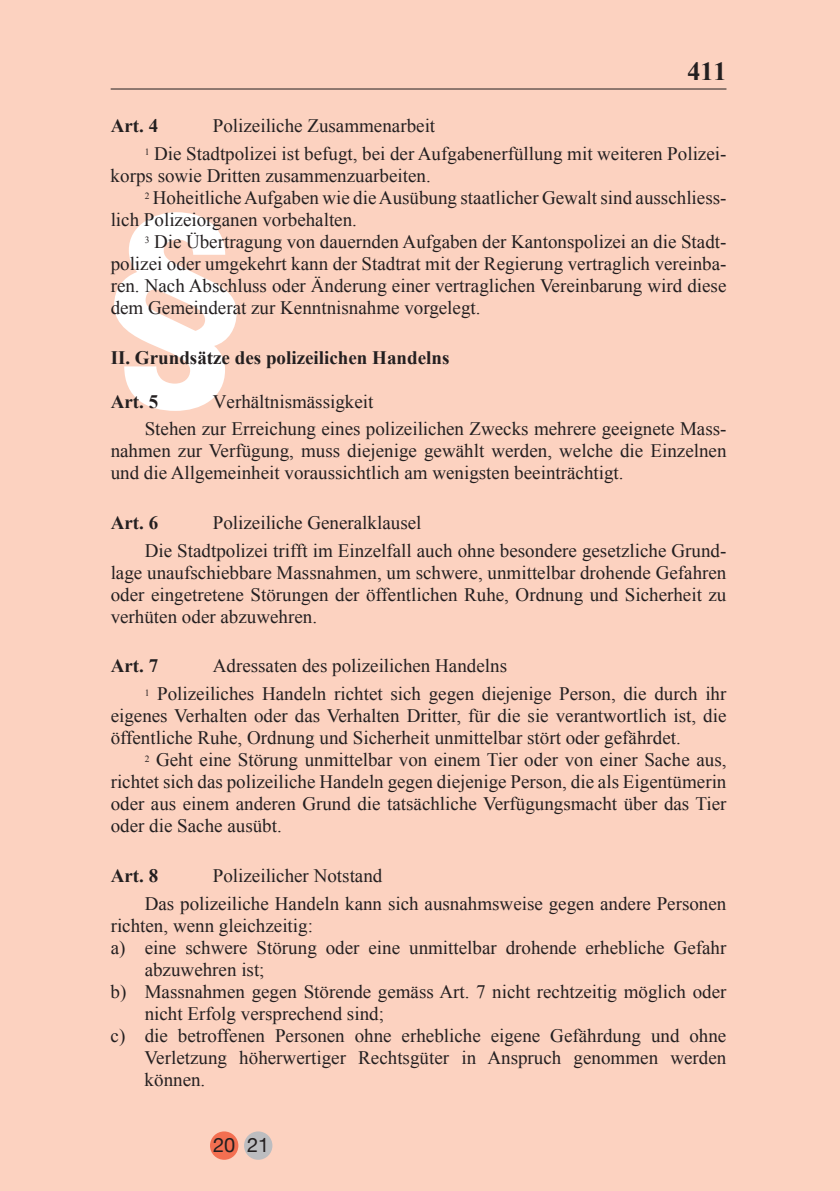
<style>
.page{position:relative;width:840px;height:1191px;background:#fff}
.page>*{position:absolute;margin:0;border:0;box-sizing:border-box;transform-origin:0 0}
.t1{font:800 218px "Helvetica Neue";color:#fff}
.t2{font:700 26px "Times New Roman";color:#231f20}
.t3{font:20px "Helvetica Neue";color:#231f20}
.t4{font:19px/22px "Times New Roman";color:#231f20}
.t5{font:700 19px "Times New Roman";color:#231f20}
</style>
<div class="page">
<div style="left:0;top:0;width:839px;height:1191px;background:#fcd2c0"></div>
<hr style="left:111px;top:88px;width:615px;height:1px;background:#231f20">
<div style="left:244px;top:1131px;width:28px;height:28px;background:#bcbdc0;border-radius:50%"></div>
<div style="left:210px;top:1131px;width:28px;height:28px;background:#f36f51;border-radius:50%"></div>
<h2 class="t2" style="left:687px;top:56px;width:40px">411</h2>
<p class="t4" style="left:145px;top:112px;width:583px;line-height:27.6px;text-indent:68px">Polizeiliche Zusammenarbeit<br><sup>1</sup> Die Stadtpolizei ist befugt, bei der Aufgabenerfüllung mit weiteren Polizei-</p>
<p class="t4" style="left:111px;top:164px;width:321px">korps sowie Dritten zusammenzuarbeiten.</p>
<p class="t4" style="left:145px;top:186px;width:583px"><sup>2</sup> Hoheitliche Aufgaben wie die Ausübung staatlicher Gewalt sind ausschliess-</p>
<p class="t4" style="left:111px;top:208px;width:248px">lich Polizeiorganen vorbehalten.</p>
<p class="t4" style="left:145px;top:230px;width:583px"><sup>3</sup> Die Übertragung von dauernden Aufgaben der Kantonspolizei an die Stadt-</p>
<p class="t4" style="left:111px;top:252px;width:617px">polizei oder umgekehrt kann der Stadtrat mit der Regierung vertraglich vereinba-</p>
<p class="t4" style="left:111px;top:274px;width:617px">ren. Nach Abschluss oder Änderung einer vertraglichen Vereinbarung wird diese</p>
<p class="t4" style="left:111px;top:296px;width:371px">dem Gemeinderat zur Kenntnisnahme vorgelegt.</p>
<p class="t5" style="left:111px;top:346px;width:340px">II. Grundsätze des polizeilichen Handelns</p>
<p class="t5" style="left:111px;top:390px;width:49px">Art. 5</p>
<p class="t5" style="left:111px;top:115px;width:49px">Art. 4</p>
<h1 class="t1" style="left:106px;top:164px;width:139px">§</h1>
<p class="t4" style="left:145px;top:387px;width:583px;line-height:27.6px;text-indent:68px">Verhältnismässigkeit<br>Stehen zur Erreichung eines polizeilichen Zwecks mehrere geeignete Mass-</p>
<p class="t4" style="left:111px;top:440px;width:617px">nahmen zur Verfügung, muss diejenige gewählt werden, welche die Einzelnen und die Allgemeinheit voraussichtlich am wenigsten beeinträchtigt.</p>
<p class="t5" style="left:111px;top:512px;width:49px">Art. 6</p>
<p class="t4" style="left:145px;top:508px;width:583px;line-height:27.6px;text-indent:68px">Polizeiliche Generalklausel<br>Die Stadtpolizei trifft im Einzelfall auch ohne besondere gesetzliche Grund-</p>
<p class="t4" style="left:111px;top:561px;width:617px;text-align:justify">lage unaufschiebbare Massnahmen, um schwere, unmittelbar drohende Gefahren oder eingetretene Störungen der öffentlichen Ruhe, Ordnung und Sicherheit zu verhüten oder abzuwehren.</p>
<p class="t5" style="left:111px;top:655px;width:49px">Art. 7</p>
<p class="t4" style="left:145px;top:652px;width:583px;line-height:27.6px;text-indent:68px">Adressaten des polizeilichen Handelns<br><sup>1</sup> Polizeiliches Handeln richtet sich gegen diejenige Person, die durch ihr</p>
<p class="t4" style="left:111px;top:704px;width:617px">eigenes Verhalten oder das Verhalten Dritter, für die sie verantwortlich ist, die öffentliche Ruhe, Ordnung und Sicherheit unmittelbar stört oder gefährdet.</p>
<p class="t4" style="left:111px;top:748px;width:617px;text-align:justify;text-indent:34px"><sup>2</sup> Geht eine Störung unmittelbar von einem Tier oder von einer Sache aus, richtet sich das polizeiliche Handeln gegen diejenige Person, die als Eigentümerin oder aus einem anderen Grund die tatsächliche Verfügungsmacht über das Tier oder die Sache ausübt.</p>
<p class="t5" style="left:111px;top:864px;width:49px">Art. 8</p>
<p class="t4" style="left:145px;top:861px;width:583px;line-height:27.6px;text-indent:68px">Polizeilicher Notstand<br>Das polizeiliche Handeln kann sich ausnahmsweise gegen andere Personen</p>
<p class="t4" style="left:111px;top:914px;width:204px">richten, wenn gleichzeitig:</p>
<p class="t4" style="left:111px;top:936px;width:617px">a) eine schwere Störung oder eine unmittelbar drohende erhebliche Gefahr</p>
<p class="t4" style="left:145px;top:958px;width:121px">abzuwehren ist;</p>
<p class="t4" style="left:111px;top:980px;width:617px">b) Massnahmen gegen Störende gemäss Art. 7 nicht rechtzeitig möglich oder</p>
<p class="t4" style="left:145px;top:1002px;width:241px">nicht Erfolg versprechend sind;</p>
<p class="t4" style="left:111px;top:1024px;width:617px">c) die betroffenen Personen ohne erhebliche eigene Gefährdung und ohne</p>
<p class="t4" style="left:145px;top:1046px;width:583px">Verletzung höherwertiger Rechtsgüter in Anspruch genommen werden</p>
<p class="t4" style="left:144px;top:1068px;width:62px">können.</p>
<p class="t3" style="left:213px;top:1130px;width:58px">20 21</p>
</div>
